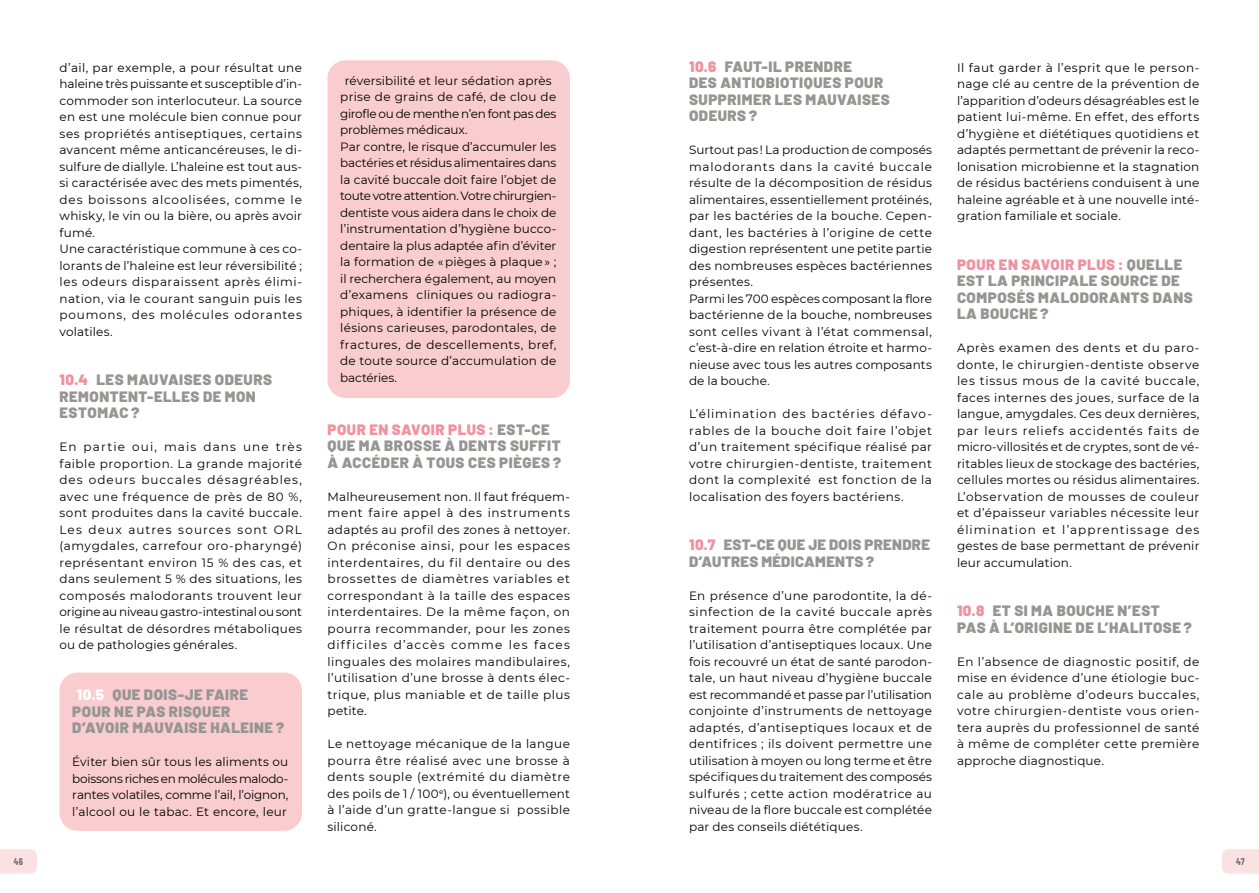
<style>
.page{position:relative;width:1259px;height:893px;background:#fff}
.page>*{position:absolute;margin:0;border:0;box-sizing:border-box;transform-origin:0 0}
.t1{font:900 15px/16.5px "Barlow";letter-spacing:.035em;color:#979594}
.t2{font:12px/16.5px "Montserrat";letter-spacing:.015em;color:#000;text-align:justify}
.t3{font:700 9.45px "Barlow Condensed";color:#71706f}
.s1{color:#f1919e}
.s2{color:#fff}
</style>
<div class="page">
<svg style="left:1222px;top:849px;width:37px;height:25px"></svg>
<svg style="left:0;top:849px;width:37px;height:25px"></svg>
<div style="left:60px;top:673px;width:242px;height:158px;background:#f9ccd0;border-radius:18px"></div>
<div style="left:327px;top:60px;width:243px;height:338px;background:#f9ccd0;border-radius:18px"></div>
<p class="t2" style="left:59px;top:59px;width:244px;text-align:left">d’ail, par exemple, a pour résultat une haleine très puissante et susceptible d’in&shy;commoder son interlocuteur. La source en est une molécule bien connue pour ses propriétés antiseptiques, certains avancent même anticancéreuses, le di&shy;sulfure de diallyle. L’haleine est tout aus&shy;si caractérisée avec des mets pimentés, des boissons alcoolisées, comme le whisky, le vin ou la bière, ou après avoir fumé.<br>Une caractéristique commune à ces co&shy;lorants de l’haleine est leur réversibilité ; les odeurs disparaissent après élimi&shy;nation, via le courant sanguin puis les poumons, des molécules odorantes volatiles.</p>
<p class="t1" style="left:59px;top:371px;width:214px"><span class="s1">10.4</span> LES MAUVAISES ODEURS<br>REMONTENT-ELLES DE MON<br>ESTOMAC ?</p>
<p class="t2" style="left:59px;top:438px;width:244px">En partie oui, mais dans une très faible proportion. La grande majorité des odeurs buccales désagréables, avec une fréquence de près de 80 %, sont produites dans la cavité buccale.<br>Les deux autres sources sont ORL (amygdales, carrefour oro-pharyngé) représentant environ 15 % des cas, et dans seulement 5 % des situations, les composés malodorants trouvent leur origine au niveau gastro-intestinal ou sont le résultat de désordres métaboliques ou de pathologies générales.</p>
<p class="t1" style="left:72px;top:686px;width:213px;text-indent:4px"><span class="s2">10.5</span> QUE DOIS-JE FAIRE<br>POUR NE PAS RISQUER<br>D’AVOIR MAUVAISE HALEINE ?</p>
<p class="t2" style="left:72px;top:753px;width:217px">Éviter bien sûr tous les aliments ou boissons riches en molécules malodo&shy;rantes volatiles, comme l’ail, l’oignon, l’alcool ou le tabac. Et encore, leur</p>
<p class="t2" style="left:340px;top:72px;width:218px;text-align:left;text-indent:4px">réversibilité et leur sédation après prise de grains de café, de clou de girofle ou de menthe n’en font pas des problèmes médicaux.<br>Par contre, le risque d’accumuler les bactéries et résidus alimentaires dans la cavité buccale doit faire l’objet de toute votre attention. Votre chirurgien&shy;dentiste vous aidera dans le choix de l’instrumentation d’hygiène bucco&shy;dentaire la plus adaptée afin d’éviter la formation de « pièges à plaque » ; il recherchera également, au moyen d’examens cliniques ou radiogra&shy;phiques, à identifier la présence de lésions carieuses, parodontales, de fractures, de descellements, bref, de toute source d’accumulation de bactéries.</p>
<p class="t1" style="left:327px;top:420px;width:235px"><span class="s1">POUR EN SAVOIR PLUS :</span> EST-CE<br>QUE MA BROSSE À DENTS SUFFIT<br>À ACCÉDER À TOUS CES PIÈGES ?</p>
<p class="t2" style="left:327px;top:488px;width:244px">Malheureusement non. Il faut fréquem&shy;ment faire appel à des instruments adaptés au profil des zones à nettoyer.<br>On préconise ainsi, pour les espaces interdentaires, du fil dentaire ou des brossettes de diamètres variables et correspondant à la taille des espaces interdentaires. De la même façon, on pourra recommander, pour les zones difficiles d’accès comme les faces linguales des molaires mandibulaires, l’utilisation d’une brosse à dents élec&shy;trique, plus maniable et de taille plus petite.</p>
<p class="t2" style="left:327px;top:735px;width:244px">Le nettoyage mécanique de la langue pourra être réalisé avec une brosse à dents souple (extrémité du diamètre des poils de 1 / 100<sup>e</sup>), ou éventuellement à l’aide d’un gratte-langue si possible siliconé.</p>
<p class="t1" style="left:689px;top:57px;width:202px"><span class="s1">10.6</span> FAUT-IL PRENDRE<br>DES ANTIOBIOTIQUES POUR<br>SUPPRIMER LES MAUVAISES<br>ODEURS ?</p>
<p class="t2" style="left:689px;top:141px;width:244px;text-align:left">Surtout pas ! La production de composés malodorants dans la cavité buccale résulte de la décomposition de résidus alimentaires, essentiellement protéinés, par les bactéries de la bouche. Cepen&shy;dant, les bactéries à l’origine de cette digestion représentent une petite partie des nombreuses espèces bactériennes présentes.<br>Parmi les 700 espèces composant la flore bactérienne de la bouche, nombreuses sont celles vivant à l’état commensal, c’est-à-dire en relation étroite et harmo&shy;nieuse avec tous les autres composants de la bouche.</p>
<p class="t2" style="left:689px;top:405px;width:244px">L’élimination des bactéries défavo&shy;rables de la bouche doit faire l’objet d’un traitement spécifique réalisé par votre chirurgien-dentiste, traitement dont la complexité est fonction de la localisation des foyers bactériens.</p>
<p class="t1" style="left:689px;top:536px;width:242px"><span class="s1">10.7</span> EST-CE QUE JE DOIS PRENDRE<br>D’AUTRES MÉDICAMENTS?</p>
<p class="t2" style="left:689px;top:587px;width:244px">En présence d’une parodontite, la dé&shy;sinfection de la cavité buccale après traitement pourra être complétée par l’utilisation d’antiseptiques locaux. Une fois recouvré un état de santé parodon&shy;tale, un haut niveau d’hygiène buccale est recommandé et passe par l’utilisation conjointe d’instruments de nettoyage adaptés, d’antiseptiques locaux et de dentifrices ; ils doivent permettre une utilisation à moyen ou long terme et être spécifiques du traitement des composés sulfurés ; cette action modératrice au niveau de la flore buccale est complétée par des conseils diététiques.</p>
<p class="t2" style="left:957px;top:59px;width:244px">Il faut garder à l’esprit que le person&shy;nage clé au centre de la prévention de l’apparition d’odeurs désagréables est le patient lui-même. En effet, des efforts d’hygiène et diététiques quotidiens et adaptés permettant de prévenir la reco&shy;lonisation microbienne et la stagnation de résidus bactériens conduisent à une haleine agréable et à une nouvelle inté&shy;gration familiale et sociale.</p>
<p class="t1" style="left:957px;top:255px;width:237px"><span class="s1">POUR EN SAVOIR PLUS :</span> QUELLE<br>EST LA PRINCIPALE SOURCE DE<br>COMPOSÉS MALODORANTS DANS<br>LA BOUCHE ?</p>
<p class="t2" style="left:957px;top:339px;width:244px">Après examen des dents et du paro&shy;donte, le chirurgien-dentiste observe les tissus mous de la cavité buccale, faces internes des joues, surface de la langue, amygdales. Ces deux dernières, par leurs reliefs accidentés faits de micro-villosités et de cryptes, sont de vé&shy;ritables lieux de stockage des bactéries, cellules mortes ou résidus alimentaires.<br>L’observation de mousses de couleur et d’épaisseur variables nécessite leur élimination et l’apprentissage des gestes de base permettant de prévenir leur accumulation.</p>
<p class="t1" style="left:957px;top:602px;width:236px"><span class="s1">10.8</span> ET SI MA BOUCHE N’EST<br>PAS À L’ORIGINE DE L’HALITOSE ?</p>
<p class="t2" style="left:957px;top:653px;width:244px">En l’absence de diagnostic positif, de mise en évidence d’une étiologie buc&shy;cale au problème d’odeurs buccales, votre chirurgien-dentiste vous orien&shy;tera auprès du professionnel de santé à même de compléter cette première approche diagnostique.</p>
<p class="t3" style="left:14px;top:855px;width:11px">46</p>
<p class="t3" style="left:1236px;top:855px;width:10px">47</p>
</div>
